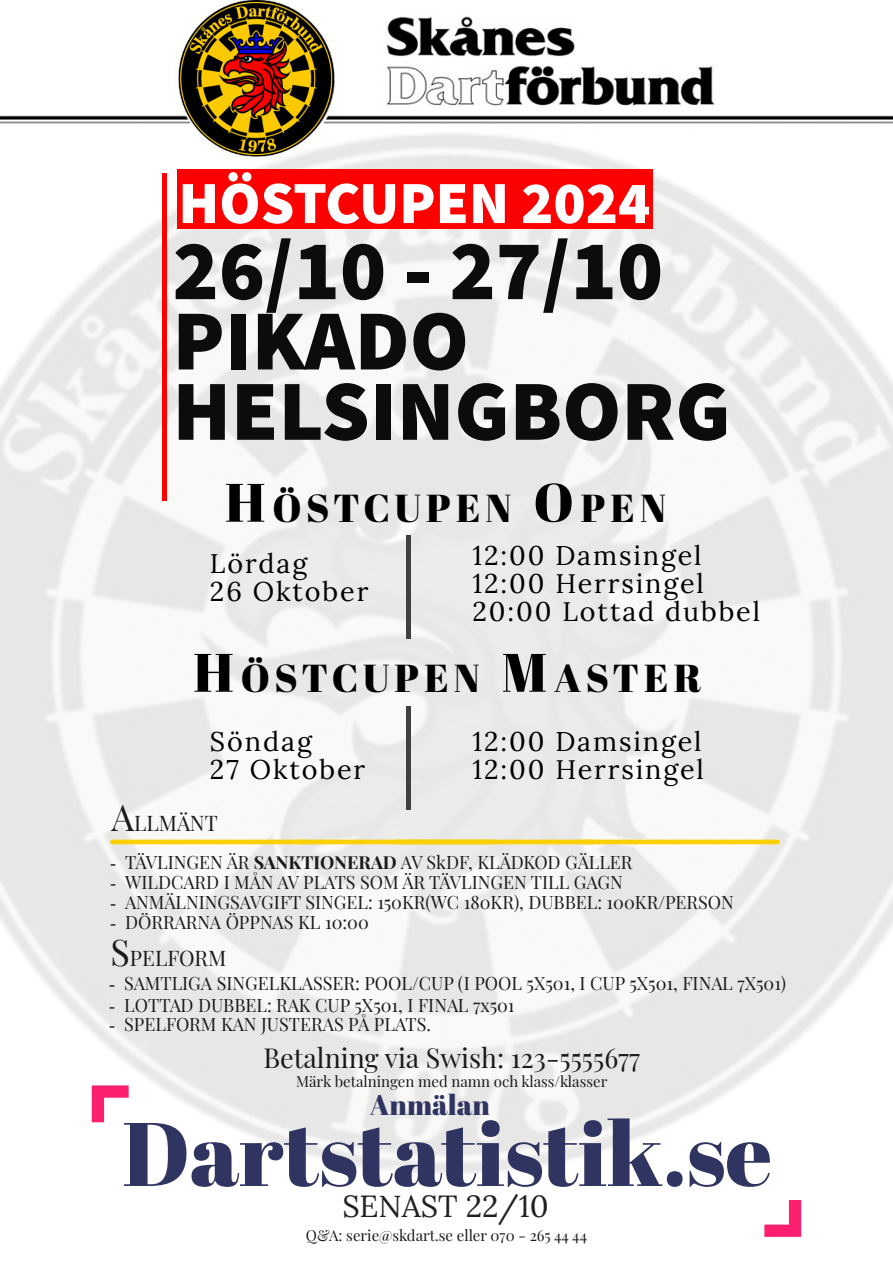
<style>
.page{position:relative;width:893px;height:1263px;background:#fff}
.page>*{position:absolute;margin:0;border:0;box-sizing:border-box;transform-origin:0 0}
.t1{font:90px "Abril Fatface";color:#303461}
.t2{font:900 85.65px/70.3px "Source Sans Pro";color:#0d0c0a}
.t3{font:900 59.85px "Source Sans Pro";color:#fff}
.t4{font:39px "Abril Fatface";letter-spacing:.125em;color:#000}
.t5{font:30.45px "Lora";color:#202020}
.t6{font:28.35px "Abril Fatface";color:#303461}
.t7{font:27px/27.9px "Lora";letter-spacing:.07em;color:#000}
.t8{font:27px "Playfair Display";color:#1a1a1a}
.t9{font:21px "Playfair Display";color:#1a1a1a}
.t10{font:18px "Playfair Display";color:#1a1a1a}
.t11{font:15px "Playfair Display";color:#1a1a1a}
.s1{font-size:54px}
.s2{font-size:36px}
.s3{font-family:"Times New Roman"}
.s4{font-weight:700}
</style>
<div class="page">
<img style="left:0;top:16px;width:893px;height:108px">
<img style="left:178px;top:0;width:156px;height:129px">
<img style="left:0;top:129px;width:893px;height:1044px">
<div style="left:178px;top:169px;width:475px;height:59px;background:#fd0000"></div>
<div style="left:162px;top:173px;width:5px;height:328px;background:#fd0000"></div>
<svg style="left:92px;top:1085px;width:37px;height:37px"></svg>
<svg style="left:764px;top:1200px;width:37px;height:37px"></svg>
<hr style="left:395px;top:840px;width:200px;height:4px;background:#fdd001;border-radius:2px">
<hr style="left:581px;top:840px;width:199px;height:4px;background:#fdd001;border-radius:2px">
<hr style="left:110px;top:840px;width:199px;height:4px;background:#fdd001;border-radius:2px">
<hr style="left:296px;top:840px;width:199px;height:4px;background:#fdd001;border-radius:2px">
<div style="left:406px;top:535px;width:5px;height:104px;background:#404040"></div>
<div style="left:406px;top:706px;width:5px;height:104px;background:#404040"></div>
<h3 class="t3" style="left:178px;top:162px;width:473px">HÖSTCUPEN 2024</h3>
<h2 class="t2" style="left:173px;top:237px;width:560px">26/10 - 27/10<br>PIKADO<br>HELSINGBORG</h2>
<h3 class="t4" style="left:225px;top:480px;width:443px"><span class="s1">H</span>ÖSTCUPEN <span class="s1">O</span>PEN</h3>
<h3 class="t7" style="left:210px;top:547px;width:160px">Lördag<br>26 Oktober</h3>
<h3 class="t7" style="left:472px;top:540px;width:289px">12:00 Damsingel<br>12:00 Herrsingel<br>20:00 Lottad dubbel</h3>
<h3 class="t4" style="left:193px;top:650px;width:510px"><span class="s1">H</span>ÖSTCUPEN <span class="s1">M</span>ASTER</h3>
<h3 class="t7" style="left:210px;top:726px;width:157px">Söndag<br>27 Oktober</h3>
<h3 class="t7" style="left:472px;top:726px;width:233px">12:00 Damsingel<br>12:00 Herrsingel</h3>
<p class="t9" style="left:111px;top:806px;width:108px"><span class="s2">A</span>LLMÄNT</p>
<p class="t10" style="left:110px;top:848px;width:524px"><span class="s3">-</span> TÄVLINGEN ÄR <span class="s4">SANKTIONERAD</span> AV SkDF, KLÄDKOD GÄLLER</p>
<p class="t10" style="left:110px;top:868px;width:514px"><span class="s3">-</span> WILDCARD I MÅN AV PLATS SOM ÄR TÄVLINGEN TILL GAGN</p>
<p class="t10" style="left:110px;top:888px;width:625px"><span class="s3">-</span> ANMÄLNINGSAVGIFT SINGEL: 150KR(WC 180KR), DUBBEL: 100KR/PERSON</p>
<p class="t10" style="left:110px;top:908px;width:260px"><span class="s3">-</span> DÖRRARNA ÖPPNAS KL 10:00</p>
<p class="t9" style="left:111px;top:941px;width:117px"><span class="s2">S</span>PELFORM</p>
<p class="t10" style="left:109px;top:969px;width:678px"><span class="s3">-</span> SAMTLIGA SINGELKLASSER: POOL/CUP (I POOL 5X501, I CUP 5X501, FINAL 7X501)</p>
<p class="t10" style="left:109px;top:991px;width:407px"><span class="s3">-</span> LOTTAD DUBBEL: RAK CUP 5X501, I FINAL 7x501</p>
<p class="t10" style="left:109px;top:1010px;width:323px"><span class="s3">-</span> SPELFORM KAN JUSTERAS PÅ PLATS.</p>
<h3 class="t8" style="left:263px;top:1036px;width:378px">Betalning via Swish: 123-5555677</h3>
<p class="t11" style="left:296px;top:1070px;width:313px">Märk betalningen med namn och klass/klasser</p>
<h3 class="t6" style="left:370px;top:1085px;width:122px">Anmälan</h3>
<h1 class="t1" style="left:122px;top:1091px;width:651px">Dartstatistik.se</h1>
<h3 class="t5" style="left:342px;top:1183px;width:208px">SENAST 22/10</h3>
<p class="t11" style="left:306px;top:1224px;width:283px">Q&amp;A: serie@skdart.se eller 070 - 265 44 44</p>
</div>
